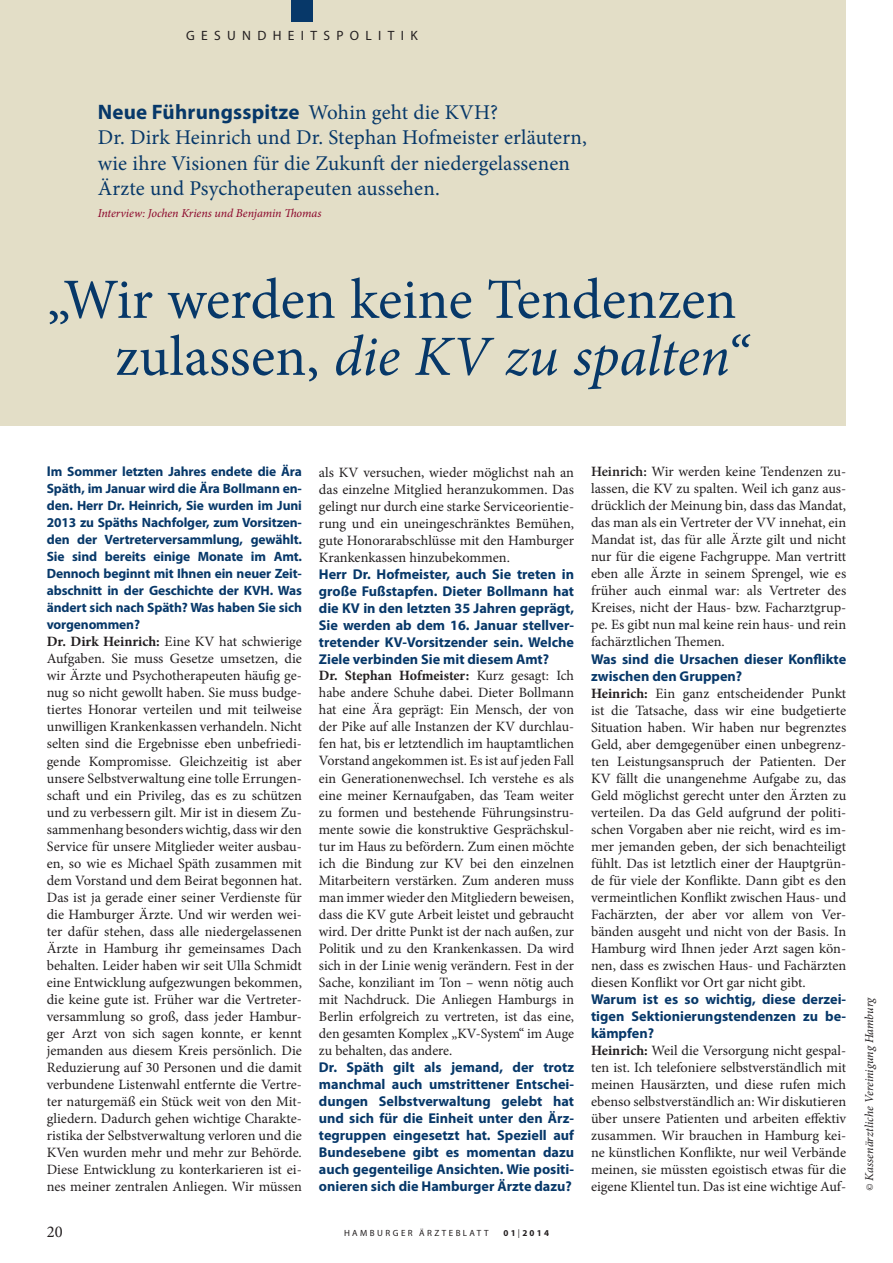
<style>
.page{position:relative;width:893px;height:1263px;background:#fff}
.page>*{position:absolute;margin:0;border:0;box-sizing:border-box;transform-origin:0 0}
.t1{font:57px/57px "Minion Pro";color:#073869;text-align:right}
.t2{font:21px/25.5px "Minion Pro";letter-spacing:.01em;color:#073869}
.t3{font:21px "Myriad Pro Bold OV OIXQOC";letter-spacing:.01em;color:#073869}
.t4{font:16.5px "Minion Pro";color:#231f20}
.t5{font:14.25px/17px "Minion Pro";color:#231f20;text-align:justify}
.t6{font:14.25px/17px "Myriad Pro Bold OV OIXQOC";color:#073869;text-align:justify}
.t7{font:13.5px/17px "Myriad Pro Bold OV OIXQOC";letter-spacing:-.01em;color:#073869;text-align:justify}
.t8{font:13.5px "Myriad Pro Regular OV QIXQOC";letter-spacing:.47em;color:#231f20}
.t9{font:italic 12px "Minion Pro";letter-spacing:-.005em;color:#8b0429}
.t10{font:italic 12px "Minion Pro";color:#231f20}
.t11{font:9px "Myriad Pro Regular OV QIXQOC";letter-spacing:.27em;color:#231f20}
.t12{font:9px "Myriad Pro Bold OV OIXQOC";letter-spacing:.25em;color:#231f20}
.s1{font-family:"Minion Pro"}
.s2{font-style:italic}
.s3{font-size:14.25px}
.s4{font-weight:700}
.s5{font-family:"Myriad Pro Regular OV QIXQOC"}
.s6{font-weight:600}
.s7{font-size:10.5px}
</style>
<div class="page">
<div style="left:0;top:0;width:846px;height:425px;background:#e3dec7"></div>
<div style="left:291px;top:0;width:22px;height:21px;background:#073869"></div>
<p class="t8" style="left:186px;top:27px;width:233px">GESUNDHEITSPOLITIK</p>
<h2 class="t3" style="left:98px;top:99px;width:402px">Neue Führungsspitze <span class="s1">Wohin geht die KVH?</span></h2>
<h2 class="t2" style="left:98px;top:124px;width:491px">Dr. Dirk Heinrich und Dr. Stephan Hofmeister erläutern, wie ihre Visionen für die Zukunft der niedergelassenen<br>Ärzte und Psychotherapeuten aussehen.</h2>
<p class="t9" style="left:98px;top:206px;width:225px">Interview: Jochen Kriens und Benjamin Thomas</p>
<h1 class="t1" style="left:47px;top:270px;width:702px">„Wir werden keine Tendenzen zulassen, <span class="s2">die KV zu spalten“</span></h1>
<p class="t7" style="left:47px;top:463px;width:257px"><span class="s3">I</span>m Sommer letzten Jahres endete die Ära Späth, im Januar wird die Ära Bollmann en&shy;den. Herr Dr. Heinrich, Sie wurden im Juni 2013 zu Späths Nachfolger, zum Vorsitzen&shy;den der Vertreterversammlung, gewählt.<br>Sie sind bereits einige Monate im Amt.<br>Dennoch beginnt mit Ihnen ein neuer Zeit&shy;abschnitt in der Geschichte der KVH. Was ändert sich nach Späth? Was haben Sie sich vorgenommen?</p>
<p class="t5" style="left:47px;top:633px;width:257px"><span class="s4">Dr. Dirk Heinrich:</span> Eine KV hat schwierige Aufgaben. Sie muss Gesetze umsetzen, die wir Ärzte und Psychotherapeuten häufig ge&shy;nug so nicht gewollt haben. Sie muss budge&shy;tiertes Honorar verteilen und mit teilweise unwilligen Krankenkassen verhandeln. Nicht selten sind die Ergebnisse eben unbefriedi&shy;gende Kompromisse. Gleichzeitig ist aber unsere Selbstverwaltung eine tolle Errungen&shy;schaft und ein Privileg, das es zu schützen und zu verbessern gilt. Mir ist in diesem Zu&shy;sammenhang besonders wichtig, dass wir den Service für unsere Mitglieder weiter ausbau&shy;en, so wie es Michael Späth zusammen mit dem Vorstand und dem Beirat begonnen hat.<br>Das ist ja gerade einer seiner Verdienste für die Hamburger Ärzte. Und wir werden wei&shy;ter dafür stehen, dass alle niedergelassenen Ärzte in Hamburg ihr gemeinsames Dach behalten. Leider haben wir seit Ulla Schmidt eine Entwicklung aufgezwungen bekommen, die keine gute ist. Früher war die Vertreter&shy;versammlung so groß, dass jeder Hambur&shy;ger Arzt von sich sagen konnte, er kennt jemanden aus diesem Kreis persönlich. Die Reduzierung auf 30 Personen und die damit verbundene Listenwahl entfernte die Vertre&shy;ter naturgemäß ein Stück weit von den Mit&shy;gliedern. Dadurch gehen wichtige Charakte&shy;ristika der Selbstverwaltung verloren und die KVen wurden mehr und mehr zur Behörde.<br>Diese Entwicklung zu konterkarieren ist ei&shy;nes meiner zentralen Anliegen. Wir müssen</p>
<p class="t5" style="left:319px;top:463px;width:257px">als KV versuchen, wieder möglichst nah an das einzelne Mitglied heranzukommen. Das gelingt nur durch eine starke Serviceorientie&shy;rung und ein uneingeschränktes Bemühen, gute Honorarabschlüsse mit den Hamburger Krankenkassen hinzubekommen.</p>
<p class="t6" style="left:319px;top:565px;width:257px">Herr Dr. Hofmeister, auch Sie treten in große Fußstapfen. Dieter Bollmann hat die KV in den letzten 35 Jahren geprägt, Sie werden ab dem 16. Januar stellver&shy;tretender KV-Vorsitzender sein. Welche Ziele verbinden Sie mit diesem Amt?</p>
<p class="t5" style="left:319px;top:667px;width:257px"><span class="s4">Dr. Stephan Hofmeister:</span> Kurz gesagt: Ich habe andere Schuhe dabei. Dieter Bollmann hat eine Ära geprägt: Ein Mensch, der von der Pike auf alle Instanzen der KV durchlau&shy;fen hat, bis er letztendlich im hauptamtlichen Vorstand angekommen ist. Es ist auf jeden Fall ein Generationenwechsel. Ich verstehe es als eine meiner Kernaufgaben, das Team weiter zu formen und bestehende Führungsinstru&shy;mente sowie die konstruktive Gesprächskul&shy;tur im Haus zu befördern. Zum einen möchte ich die Bindung zur KV bei den einzelnen Mitarbeitern verstärken. Zum anderen muss man immer wieder den Mitgliedern beweisen, dass die KV gute Arbeit leistet und gebraucht wird. Der dritte Punkt ist der nach außen, zur Politik und zu den Krankenkassen. Da wird sich in der Linie wenig verändern. Fest in der Sache, konziliant im Ton – wenn nötig auch mit Nachdruck. Die Anliegen Hamburgs in Berlin erfolgreich zu vertreten, ist das eine, den gesamten Komplex „KV-System“ im Auge zu behalten, das andere.</p>
<p class="t6" style="left:319px;top:1058px;width:257px">Dr. Späth gilt als jemand, der trotz manchmal auch umstrittener Entschei&shy;dungen Selbstverwaltung gelebt hat und sich für die Einheit unter den Ärz&shy;tegruppen eingesetzt hat. Speziell auf Bundesebene gibt es momentan dazu auch gegenteilige Ansichten. Wie positi&shy;onieren sich die Hamburger Ärzte dazu?</p>
<p class="t4" style="left:47px;top:1221px;width:17px">20</p>
<p class="t11" style="left:344px;top:1227px;width:146px">HAMBURGER ÄRZTEBLATT</p>
<p class="t12" style="left:503px;top:1227px;width:47px">01<span class="s5">|</span>2014</p>
<p class="t5" style="left:591px;top:463px;width:257px"><span class="s6">Heinrich:</span> Wir werden keine Tendenzen zu&shy;lassen, die KV zu spalten. Weil ich ganz aus&shy;drücklich der Meinung bin, dass das Mandat, das man als ein Vertreter der VV innehat, ein Mandat ist, das für alle Ärzte gilt und nicht nur für die eigene Fachgruppe. Man vertritt eben alle Ärzte in seinem Sprengel, wie es früher auch einmal war: als Vertreter des Kreises, nicht der Haus- bzw. Facharztgrup&shy;pe. Es gibt nun mal keine rein haus- und rein fachärztlichen Themen.</p>
<p class="t6" style="left:591px;top:650px;width:257px">Was sind die Ursachen dieser Konflikte zwischen den Gruppen?</p>
<p class="t5" style="left:591px;top:684px;width:257px"><span class="s4">Heinrich:</span> Ein ganz entscheidender Punkt ist die Tatsache, dass wir eine budgetierte Situation haben. Wir haben nur begrenztes Geld, aber demgegenüber einen unbegrenz&shy;ten Leistungsanspruch der Patienten. Der KV fällt die unangenehme Aufgabe zu, das Geld möglichst gerecht unter den Ärzten zu verteilen. Da das Geld aufgrund der politi&shy;schen Vorgaben aber nie reicht, wird es im&shy;mer jemanden geben, der sich benachteiligt fühlt. Das ist letztlich einer der Hauptgrün&shy;de für viele der Konflikte. Dann gibt es den vermeintlichen Konflikt zwischen Haus- und Fachärzten, der aber vor allem von Ver&shy;bänden ausgeht und nicht von der Basis. In Hamburg wird Ihnen jeder Arzt sagen kön&shy;nen, dass es zwischen Haus- und Fachärzten diesen Konflikt vor Ort gar nicht gibt.</p>
<p class="t6" style="left:591px;top:990px;width:257px">Warum ist es so wichtig, diese derzei&shy;tigen Sektionierungstendenzen zu be&shy;kämpfen?</p>
<p class="t5" style="left:591px;top:1041px;width:257px"><span class="s4">Heinrich:</span> Weil die Versorgung nicht gespal&shy;ten ist. Ich telefoniere selbstverständlich mit meinen Hausärzten, und diese rufen mich ebenso selbstverständlich an: Wir diskutieren über unsere Patienten und arbeiten effektiv zusammen. Wir brauchen in Hamburg kei&shy;ne künstlichen Konflikte, nur weil Verbände meinen, sie müssten egoistisch etwas für die eigene Klientel tun. Das ist eine wichtige Auf-</p>
<p class="t10" style="left:862px;top:1191px;width:196px;rotate:-90deg"><span class="s7">©</span> Kassenärztliche Vereinigung Hamburg</p>
</div>
